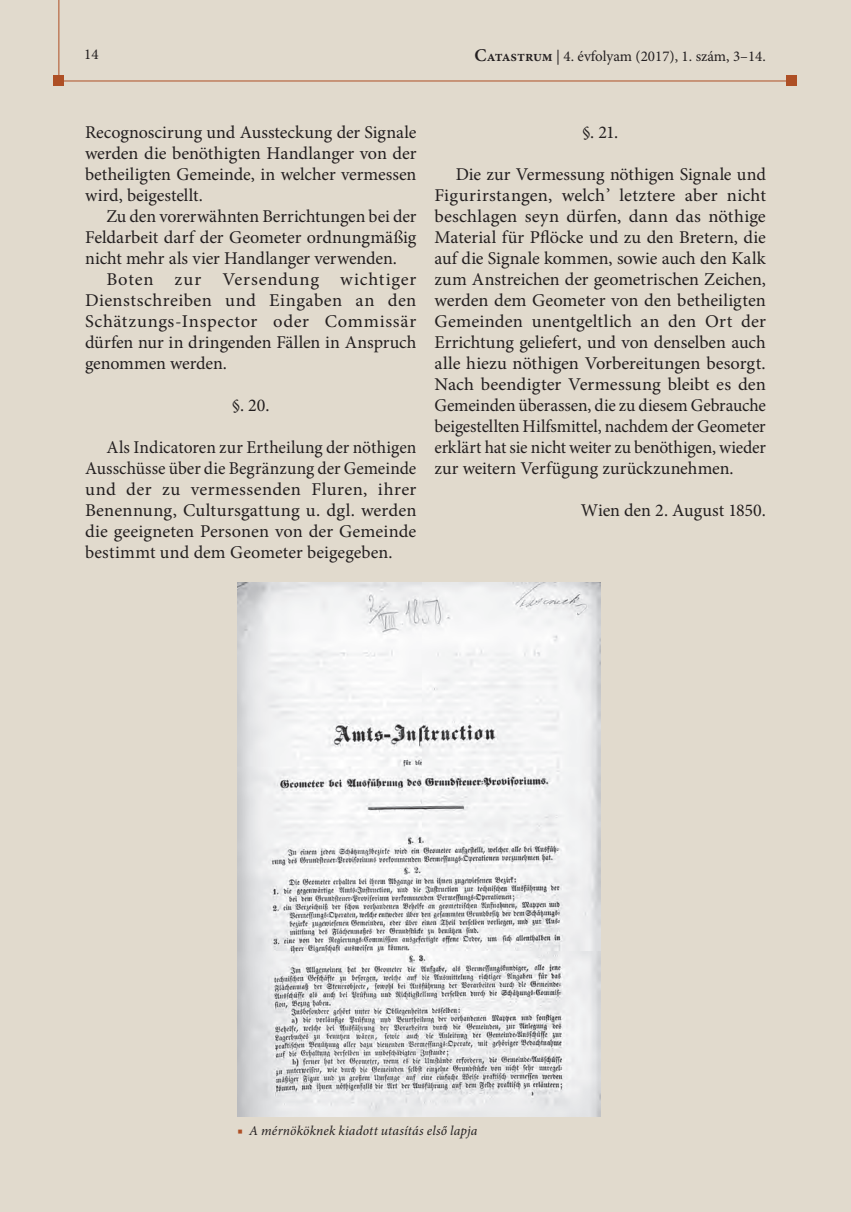
<style>
.page{position:relative;width:851px;height:1212px;background:#fff}
.page>*{position:absolute;margin:0;border:0;box-sizing:border-box;transform-origin:0 0}
.t1{font:18px/21px "Minion Pro";letter-spacing:.005em;color:#231f20;text-align:justify}
.t2{font:15px "Minion Pro";color:#231f20}
.t3{font:italic 13.5px "Minion Pro";letter-spacing:.01em;color:#231f20}
.s1{font-weight:600;font-size:18px}
.s2{font-weight:600}
.s3{color:#ae4f25}
</style>
<div class="page">
<div style="left:0;top:0;width:850px;height:1212px;background:#e1dacd"></div>
<hr style="left:59px;top:81px;width:728px;height:1px;background:#ae4f25">
<hr style="left:59px;top:0;width:1px;height:81px;background:#ae4f25">
<div style="left:786px;top:76px;width:10px;height:10px;background:#ae4f25"></div>
<div style="left:54px;top:76px;width:10px;height:10px;background:#ae4f25"></div>
<img style="left:237px;top:583px;width:363px;height:533px">
<p class="t2" style="left:84px;top:45px;width:16px">14</p>
<p class="t2" style="left:474px;top:46px;width:293px"><span class="s1">C</span><span class="s2">atastrum</span> | 4. évfolyam (2017), 1. szám, 3–14.</p>
<p class="t1" style="left:85px;top:122px;width:333px">Recognoscirung und Aussteckung der Signale werden die benöthigten Handlanger von der betheiligten Gemeinde, in welcher vermessen wird, beigestellt.</p>
<p class="t1" style="left:85px;top:206px;width:333px;text-indent:21px">Zu den vorerwähnten Berrichtungen bei der Feldarbeit darf der Geometer ordnungmäßig nicht mehr als vier Handlanger verwenden.</p>
<p class="t1" style="left:85px;top:269px;width:333px;text-indent:21px">Boten zur Versendung wichtiger Dienstschreiben und Eingaben an den Schätzungs-Inspector oder Commissär dürfen nur in dringenden Fällen in Anspruch genommen werden.</p>
<p class="t1" style="left:232px;top:395px;width:39px">§. 20.</p>
<p class="t1" style="left:85px;top:437px;width:333px;text-indent:21px">Als Indicatoren zur Ertheilung der nöthigen Ausschüsse über die Begränzung der Gemeinde und der zu vermessenden Fluren, ihrer Benennung, Cultursgattung u. dgl. werden die geeigneten Personen von der Gemeinde bestimmt und dem Geometer beigegeben.</p>
<p class="t1" style="left:582px;top:122px;width:38px">§. 21.</p>
<p class="t1" style="left:434px;top:164px;width:333px;text-indent:21px">Die zur Vermessung nöthigen Signale und Figurirstangen, welch’ letztere aber nicht beschlagen seyn dürfen, dann das nöthige Material für Pflöcke und zu den Bretern, die auf die Signale kommen, sowie auch den Kalk zum Anstreichen der geometrischen Zeichen, werden dem Geometer von den betheiligten Gemeinden unentgeltlich an den Ort der Errichtung geliefert, und von denselben auch alle hiezu nöthigen Vorbereitungen besorgt.<br>Nach beendigter Vermessung bleibt es den Gemeinden überassen, die zu diesem Gebrauche beigestellten Hilfsmittel, nachdem der Geometer erklärt hat sie nicht weiter zu benöthigen, wieder zur weitern Verfügung zurückzunehmen.</p>
<p class="t1" style="left:580px;top:500px;width:186px">Wien den 2. August 1850.</p>
<p class="t3" style="left:237px;top:1121px;width:241px"><span class="s3">■</span> A mérnököknek kiadott utasítás első lapja</p>
</div>
